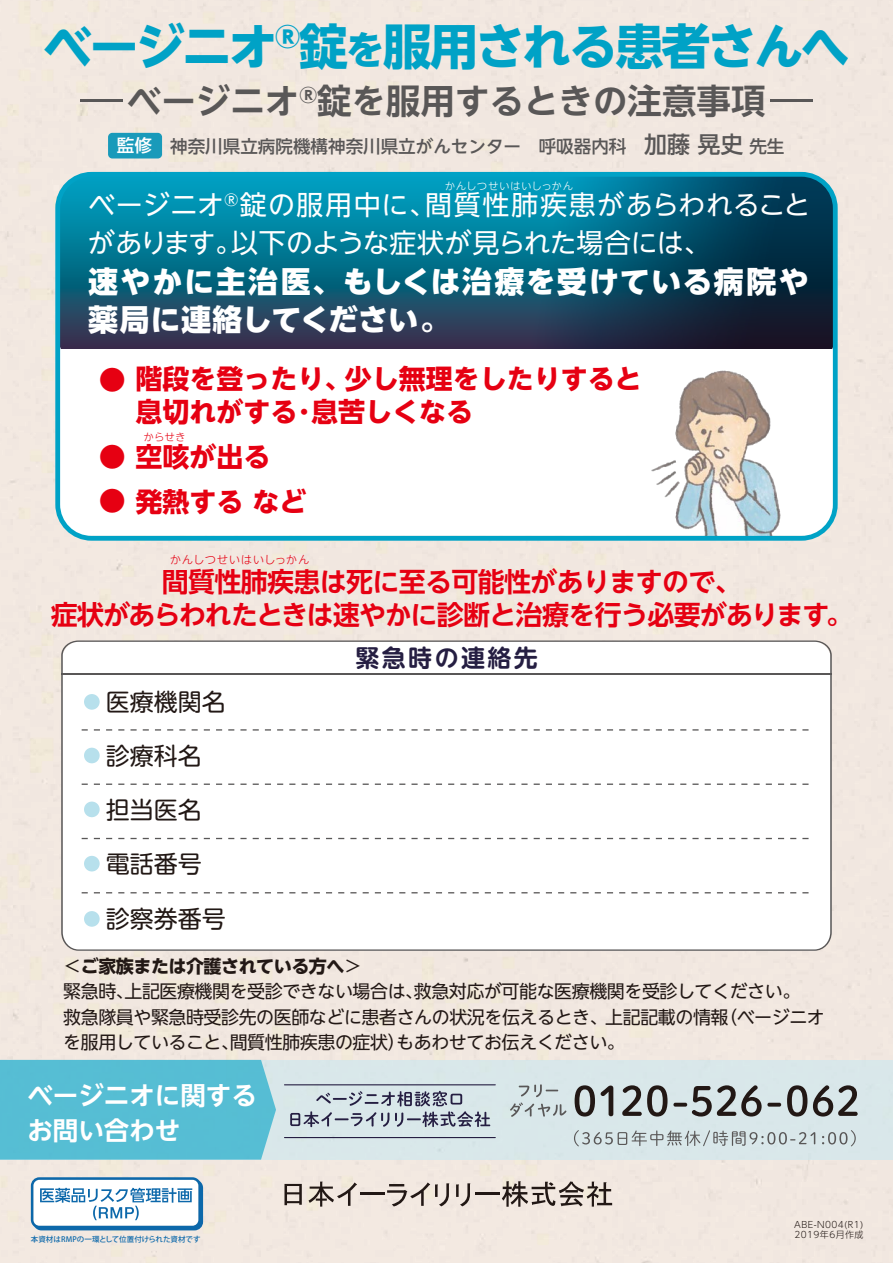
<style>
.page{position:relative;width:893px;height:1263px;background:#f1e7e0}
.page>*{position:absolute;margin:0;border:0;box-sizing:border-box;transform-origin:0 0}
.t1{font:700 48.9px "UD Shin Go NT Pro";letter-spacing:-.05em;color:#00a2c6}
.t2{font:700 34.5px "UD Shin Go NT Pro De";color:#595757}
.t3{font:800 30px/37.5px "UD Shin Go NT Pro";letter-spacing:.045em;color:#fff}
.t4{font:700 27px/32.1px "UD Shin Go NT Pro De";letter-spacing:-.025em;color:#e60012;text-align:center}
.t5{font:27px/37.5px "UD Shin Go NT Pro";letter-spacing:.01em;color:#fff}
.t6{font:700 27px/33px "UD Shin Go NT Pro";color:#e60012}
.t7{font:700 25.5px/34.5px "UD Shin Go NT Pro De";color:#fff}
.t8{font:24px "UD Shin M Go Pro";color:#221815}
.t9{font:700 24px "UD Shin M Go Pro De";letter-spacing:.1em;color:#251e42}
.t10{font:18px/25.5px "UD Shin Go NT Pro";letter-spacing:-.025em;color:#221815}
.t11{font:500 17.55px "UD Shin Go NT Pro";color:#595757}
.t12{font:300 11.4px "UD Shin Go NT Pro";letter-spacing:.04em;color:#e60012}
.t13{font:300 10.5px "UD Shin Go NT Pro";letter-spacing:.04em;color:#fff}
.t14{font:300 10.5px "UD Shin Go NT Pro";color:#e60012}
.t15{font:300 9px/10.8px "UD Shin Go NT Pro";letter-spacing:.05em;color:#221815}
.t16{font:500 7.5px "Koz Go Pr 6 N";letter-spacing:.005em;color:#0c68aa}
.s1{font-size:39.75px}
.s2{font-family:"UD Shin Go NT Pro";font-weight:300}
.s3{color:#fff}
.s4{font-size:22.95px}
.s5{color:#b7e0ec}
.s6{font-weight:700}
</style>
<div class="page">
<div style="left:58px;top:176px;width:777px;height:360px;background:#fff;border-radius:28px"></div>
<div style="left:0;top:1060px;width:893px;height:99px;background:#d9e7ea"></div>
<div style="left:0;top:1060px;width:276px;height:99px;background:#56bed4"></div>
<img style="left:651px;top:370px;width:130px;height:165px">
<svg style="left:58px;top:174px;width:777px;height:174px;background:#0c5d78"></svg>
<div style="left:55px;top:172px;width:783px;height:369px;border:5px solid #00a2c6;border-radius:34px"></div>
<svg style="left:575px;top:1085px;width:20px;height:31px"></svg>
<svg style="left:601px;top:1085px;width:12px;height:31px"></svg>
<svg style="left:622px;top:1085px;width:45px;height:31px"></svg>
<hr style="left:673px;top:1103px;width:14px;height:3px;background:#221815;border-radius:2px">
<svg style="left:692px;top:1085px;width:70px;height:31px"></svg>
<hr style="left:767px;top:1103px;width:14px;height:3px;background:#221815;border-radius:2px">
<svg style="left:787px;top:1085px;width:20px;height:31px"></svg>
<svg style="left:813px;top:1085px;width:45px;height:31px"></svg>
<svg style="left:574px;top:1130px;width:172px;height:16px"></svg>
<svg style="left:749px;top:1132px;width:66px;height:12px"></svg>
<svg style="left:822px;top:1130px;width:34px;height:16px"></svg>
<svg style="left:510px;top:1084px;width:56px;height:33px"></svg>
<svg style="left:290px;top:1091px;width:200px;height:36px"></svg>
<svg style="left:61px;top:640px;width:771px;height:311px"></svg>
<div style="left:78px;top:688px;width:27px;height:27px;border:6px solid #fff;border-radius:50%"></div>
<div style="left:78px;top:742px;width:27px;height:27px;border:6px solid #fff;border-radius:50%"></div>
<div style="left:78px;top:796px;width:27px;height:27px;border:6px solid #fff;border-radius:50%"></div>
<div style="left:78px;top:850px;width:27px;height:27px;border:6px solid #fff;border-radius:50%"></div>
<svg style="left:82px;top:783px;width:6px;height:2px"></svg>
<svg style="left:94px;top:783px;width:6px;height:2px"></svg>
<svg style="left:106px;top:783px;width:6px;height:2px"></svg>
<svg style="left:118px;top:783px;width:6px;height:2px"></svg>
<svg style="left:131px;top:783px;width:6px;height:2px"></svg>
<svg style="left:143px;top:783px;width:6px;height:2px"></svg>
<svg style="left:155px;top:783px;width:6px;height:2px"></svg>
<svg style="left:167px;top:783px;width:6px;height:2px"></svg>
<svg style="left:179px;top:783px;width:6px;height:2px"></svg>
<svg style="left:192px;top:783px;width:6px;height:2px"></svg>
<svg style="left:204px;top:783px;width:6px;height:2px"></svg>
<svg style="left:216px;top:783px;width:6px;height:2px"></svg>
<svg style="left:228px;top:783px;width:6px;height:2px"></svg>
<svg style="left:240px;top:783px;width:7px;height:2px"></svg>
<svg style="left:253px;top:783px;width:6px;height:2px"></svg>
<svg style="left:265px;top:783px;width:6px;height:2px"></svg>
<svg style="left:277px;top:783px;width:6px;height:2px"></svg>
<svg style="left:289px;top:783px;width:6px;height:2px"></svg>
<svg style="left:302px;top:783px;width:6px;height:2px"></svg>
<svg style="left:314px;top:783px;width:6px;height:2px"></svg>
<svg style="left:326px;top:783px;width:6px;height:2px"></svg>
<svg style="left:338px;top:783px;width:6px;height:2px"></svg>
<svg style="left:350px;top:783px;width:7px;height:2px"></svg>
<svg style="left:363px;top:783px;width:6px;height:2px"></svg>
<svg style="left:375px;top:783px;width:6px;height:2px"></svg>
<svg style="left:387px;top:783px;width:6px;height:2px"></svg>
<svg style="left:399px;top:783px;width:6px;height:2px"></svg>
<svg style="left:411px;top:783px;width:7px;height:2px"></svg>
<svg style="left:424px;top:783px;width:6px;height:2px"></svg>
<svg style="left:436px;top:783px;width:6px;height:2px"></svg>
<svg style="left:448px;top:783px;width:6px;height:2px"></svg>
<svg style="left:460px;top:783px;width:6px;height:2px"></svg>
<svg style="left:473px;top:783px;width:6px;height:2px"></svg>
<svg style="left:485px;top:783px;width:6px;height:2px"></svg>
<svg style="left:497px;top:783px;width:6px;height:2px"></svg>
<svg style="left:509px;top:783px;width:6px;height:2px"></svg>
<svg style="left:521px;top:783px;width:7px;height:2px"></svg>
<svg style="left:534px;top:783px;width:6px;height:2px"></svg>
<svg style="left:546px;top:783px;width:6px;height:2px"></svg>
<svg style="left:558px;top:783px;width:6px;height:2px"></svg>
<svg style="left:570px;top:783px;width:6px;height:2px"></svg>
<svg style="left:582px;top:783px;width:7px;height:2px"></svg>
<svg style="left:595px;top:783px;width:6px;height:2px"></svg>
<svg style="left:607px;top:783px;width:6px;height:2px"></svg>
<svg style="left:619px;top:783px;width:6px;height:2px"></svg>
<svg style="left:631px;top:783px;width:6px;height:2px"></svg>
<svg style="left:644px;top:783px;width:6px;height:2px"></svg>
<svg style="left:656px;top:783px;width:6px;height:2px"></svg>
<svg style="left:668px;top:783px;width:6px;height:2px"></svg>
<svg style="left:680px;top:783px;width:6px;height:2px"></svg>
<svg style="left:692px;top:783px;width:7px;height:2px"></svg>
<svg style="left:705px;top:783px;width:6px;height:2px"></svg>
<svg style="left:717px;top:783px;width:6px;height:2px"></svg>
<svg style="left:729px;top:783px;width:6px;height:2px"></svg>
<svg style="left:741px;top:783px;width:6px;height:2px"></svg>
<svg style="left:754px;top:783px;width:6px;height:2px"></svg>
<svg style="left:766px;top:783px;width:6px;height:2px"></svg>
<svg style="left:778px;top:783px;width:6px;height:2px"></svg>
<svg style="left:790px;top:783px;width:6px;height:2px"></svg>
<svg style="left:802px;top:783px;width:6px;height:2px"></svg>
<div style="left:78px;top:905px;width:27px;height:27px;border:6px solid #fff;border-radius:50%"></div>
<svg style="left:284px;top:1184px;width:18px;height:21px"></svg>
<svg style="left:308px;top:1181px;width:49px;height:25px"></svg>
<hr style="left:360px;top:1193px;width:25px;height:2px;background:#221815">
<svg style="left:387px;top:1182px;width:62px;height:24px"></svg>
<svg style="left:456px;top:1183px;width:15px;height:23px"></svg>
<hr style="left:475px;top:1193px;width:25px;height:2px;background:#221815">
<svg style="left:502px;top:1181px;width:110px;height:26px;background:#aea49d"></svg>
<hr style="left:284px;top:1084px;width:211px;height:1px;background:#251e42">
<hr style="left:284px;top:1137px;width:211px;height:1px;background:#251e42">
<div style="left:108px;top:133px;width:54px;height:25px;background:#199aba;border-radius:4px"></div>
<svg style="left:31px;top:1177px;width:172px;height:53px"></svg>
<h1 class="t1" style="left:43px;top:6px;width:808px">ベージニオ<sup>®</sup>錠<span class="s1">を</span>服用される患者さんへ</h1>
<h2 class="t2" style="left:75px;top:73px;width:744px"><span class="s2">ー</span>ベージニオ<sup>®</sup>錠を服用するときの注意事項<span class="s2">ー</span></h2>
<p class="t11" style="left:117px;top:132px;width:669px"><span class="s3">監修</span> 神奈川県立病院機構神奈川県立がんセンター　呼吸器内科　<span class="s4">加藤 晃史</span> 先生</p>
<p class="t13" style="left:445px;top:177px;width:130px">かんしつせいはいしっかん</p>
<h3 class="t5" style="left:88px;top:186px;width:724px">ベージニオ<sup>®</sup>錠の服用中に、間質性肺疾患があらわれることがあります。以下のような症状が見られた場合には、</h3>
<h3 class="t3" style="left:88px;top:262px;width:722px">速やかに主治医、もしくは治療を受けている病院や薬局に連絡してください。</h3>
<h3 class="t6" style="left:136px;top:362px;width:508px;text-indent:-37px">● 階段を登ったり、少し無理をしたりすると息切れがする･息苦しくなる</h3>
<h3 class="t6" style="left:99px;top:440px;width:173px">● 空咳が出る</h3>
<h3 class="t6" style="left:99px;top:485px;width:209px">● 発熱する など</h3>
<p class="t14" style="left:143px;top:429px;width:44px">からせき</p>
<p class="t12" style="left:170px;top:551px;width:141px">かんしつせいはいしっかん</p>
<h3 class="t4" style="left:51px;top:565px;width:804px">間質性肺疾患は死に至る可能性がありますので、<br>症状があらわれたときは速やかに診断と治療を行う必要があります。</h3>
<h3 class="t8" style="left:80px;top:682px;width:147px"><span class="s5">●</span>医療機関名</h3>
<h3 class="t8" style="left:80px;top:736px;width:123px"><span class="s5">●</span>診療科名</h3>
<h3 class="t8" style="left:80px;top:790px;width:123px"><span class="s5">●</span>担当医名</h3>
<h3 class="t8" style="left:80px;top:844px;width:123px"><span class="s5">●</span>電話番号</h3>
<h3 class="t8" style="left:80px;top:899px;width:147px"><span class="s5">●</span>診察券番号</h3>
<h3 class="t9" style="left:356px;top:638px;width:184px">緊急時の連絡先</h3>
<p class="t10" style="left:63px;top:953px;width:763px">＜<span class="s6">ご家族または介護されている方へ</span>＞<br>緊急時、上記医療機関を受診できない場合は、救急対応が可能な医療機関を受診してください。<br>救急隊員や緊急時受診先の医師などに患者さんの状況を伝えるとき、上記記載の情報（ベージニオを服用していること、間質性肺疾患の症状）もあわせてお伝えください。</p>
<h3 class="t7" style="left:27px;top:1077px;width:231px">ベージニオに関するお問い合わせ</h3>
<p class="t16" style="left:31px;top:1235px;width:171px">本資材はRMPの一環として位置付けられた資材です</p>
<p class="t15" style="left:794px;top:1218px;width:71px">ABE-N004(R1)<br>2019年6月作成</p>
</div>
